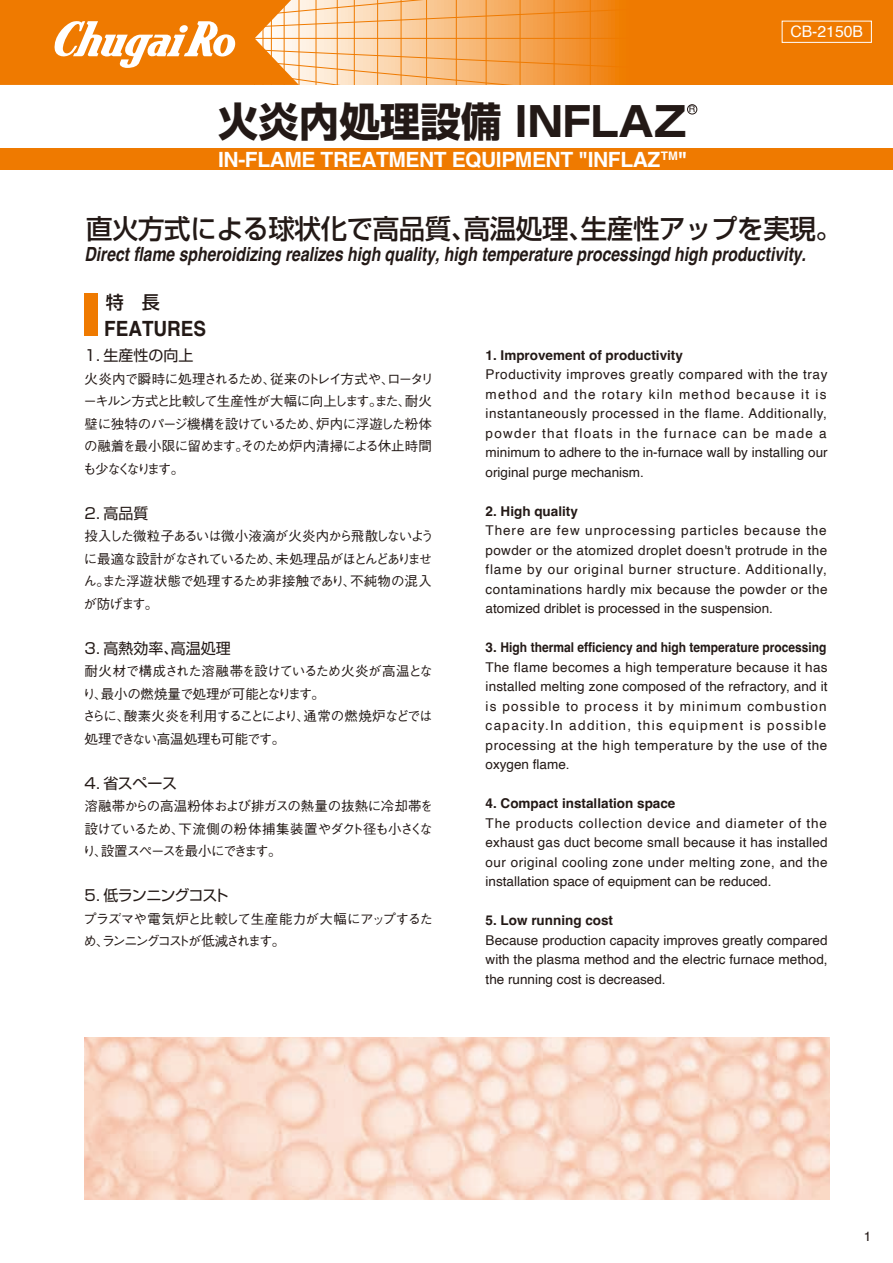
<style>
.page{position:relative;width:893px;height:1263px;background:#fff}
.page>*{position:absolute;margin:0;border:0;box-sizing:border-box;transform-origin:0 0}
.t1{font:700 40.5px "Shin Go Pr 6 N";color:#231916}
.t2{font:500 27px "Shin Go Pr 6 N";letter-spacing:-.015em;color:#231916}
.t3{font:700 21px "Helvetica";letter-spacing:-.02em;color:#fff}
.t4{font:700 21px "Helvetica";color:#231916;scale:.9 1}
.t5{font:italic 700 19.5px "Helvetica";color:#231916;scale:.81 1}
.t6{font:500 18px "Shin Go Pr 6 N";color:#231916}
.t7{font:15.75px "Helvetica";color:#fff}
.t8{font:15px "Shin Go Pr 6 N";color:#231916}
.t9{font:15px "Shin Go Pr 6 N";letter-spacing:-.065em;color:#231916}
.t10{font:13.5px/19.5px "Helvetica";color:#231916;text-align:justify}
.t11{font:500 13.5px/22.5px "Gothic BBB Pr 6 N";letter-spacing:-.075em;color:#231916}
.t12{font:700 13.5px "Helvetica";color:#231916}
.t13{font:9px "Helvetica";color:#231916}
</style>
<div class="page">
<div style="left:0;top:149px;width:893px;height:21px;background:#ef7a00"></div>
<div style="left:84px;top:293px;width:13px;height:43px;background:#ef7a00"></div>
<div style="left:687px;top:104px;width:10px;height:10px;border:1px solid #231916;border-radius:50%"></div>
<svg style="left:0;top:0;width:893px;height:85px;background:#f29839"></svg>
<img style="left:85px;top:1037px;width:744px;height:162px">
<h1 class="t1" style="left:218px;top:89px;width:470px">火炎内処理設備 INFLAZ</h1>
<p class="t13" style="left:689px;top:102px;width:8px">R</p>
<h3 class="t3" style="left:218px;top:147px;width:471px">IN-FLAME TREATMENT EQUIPMENT "INFLAZ<sup>TM</sup>"</h3>
<p class="t7" style="left:790px;top:19px;width:74px">CB-2150B</p>
<h2 class="t2" style="left:86px;top:207px;width:757px">直火方式による球状化で高品質、高温処理、生産性アップを実現。</h2>
<h3 class="t5" style="left:85px;top:242px;width:892px">Direct flame spheroidizing realizes high quality, high temperature processingd high productivity.</h3>
<h3 class="t6" style="left:106px;top:287px;width:55px">特　長</h3>
<p class="t8" style="left:85px;top:343px;width:110px">1．生産性の向上</p>
<p class="t11" style="left:83px;top:367px;width:353px">火炎内で瞬時に処理されるため、従来のトレイ方式や、ロータリーキルン方式と比較して生産性が大幅に向上します。また、耐火壁に独特のパージ機構を設けているため、炉内に浮遊した粉体の融着を最小限に留めます。そのため炉内清掃による休止時間も少なくなります。</p>
<p class="t8" style="left:85px;top:501px;width:65px">2．高品質</p>
<p class="t11" style="left:83px;top:524px;width:352px">投入した微粒子あるいは微小液滴が火炎内から飛散しないように最適な設計がなされているため、未処理品がほとんどありません。また浮遊状態で処理するため非接触であり、不純物の混入が防げます。</p>
<p class="t8" style="left:85px;top:636px;width:148px">3．高熱効率、高温処理</p>
<p class="t11" style="left:82px;top:659px;width:352px">耐火材で構成された溶融帯を設けているため火炎が高温となり、最小の燃焼量で処理が可能となります。<br>さらに、酸素火炎を利用することにより、通常の燃焼炉などでは処理できない高温処理も可能です。</p>
<p class="t8" style="left:85px;top:771px;width:94px">4．省スペース</p>
<p class="t11" style="left:83px;top:794px;width:352px;text-align:justify">溶融帯からの高温粉体および排ガスの熱量の抜熱に冷却帯を設けているため、下流側の粉体捕集装置やダクト径も小さくなり、設置スペースを最小にできます。</p>
<p class="t9" style="left:85px;top:883px;width:146px">5．低ランニングコスト</p>
<p class="t11" style="left:83px;top:907px;width:351px">プラズマや電気炉と比較して生産能力が大幅にアップするため、ランニングコストが低減されます。</p>
<h3 class="t4" style="left:104px;top:315px;width:115px">FEATURES</h3>
<p class="t12" style="left:486px;top:347px;width:199px">1. Improvement of productivity</p>
<p class="t10" style="left:486px;top:365px;width:344px">Productivity improves greatly compared with the tray method and the rotary kiln method because it is instantaneously processed in the flame. Additionally, powder that floats in the furnace can be made a minimum to adhere to the in-furnace wall by installing our original purge mechanism.</p>
<p class="t12" style="left:486px;top:503px;width:94px">2. High quality</p>
<p class="t10" style="left:486px;top:521px;width:343px">There are few unprocessing particles because the powder or the atomized droplet doesn't protrude in the flame by our original burner structure. Additionally, contaminations hardly mix because the powder or the atomized driblet is processed in the suspension.</p>
<p class="t12" style="left:486px;top:639px;width:342px">3. High thermal efficiency and high temperature processing</p>
<p class="t10" style="left:486px;top:658px;width:343px">The flame becomes a high temperature because it has installed melting zone composed of the refractory, and it is possible to process it by minimum combustion capacity.In addition, this equipment is possible processing at the high temperature by the use of the oxygen flame.</p>
<p class="t12" style="left:486px;top:795px;width:191px">4. Compact installation space</p>
<p class="t10" style="left:486px;top:814px;width:343px">The products collection device and diameter of the exhaust gas duct become small because it has installed our original cooling zone under melting zone, and the installation space of equipment can be reduced.</p>
<p class="t12" style="left:486px;top:912px;width:129px">5. Low running cost</p>
<p class="t10" style="left:486px;top:931px;width:344px">Because production capacity improves greatly compared with the plasma method and the electric furnace method, the running cost is decreased.</p>
<p class="t10" style="left:864px;top:1226px;width:9px">1</p>
</div>
